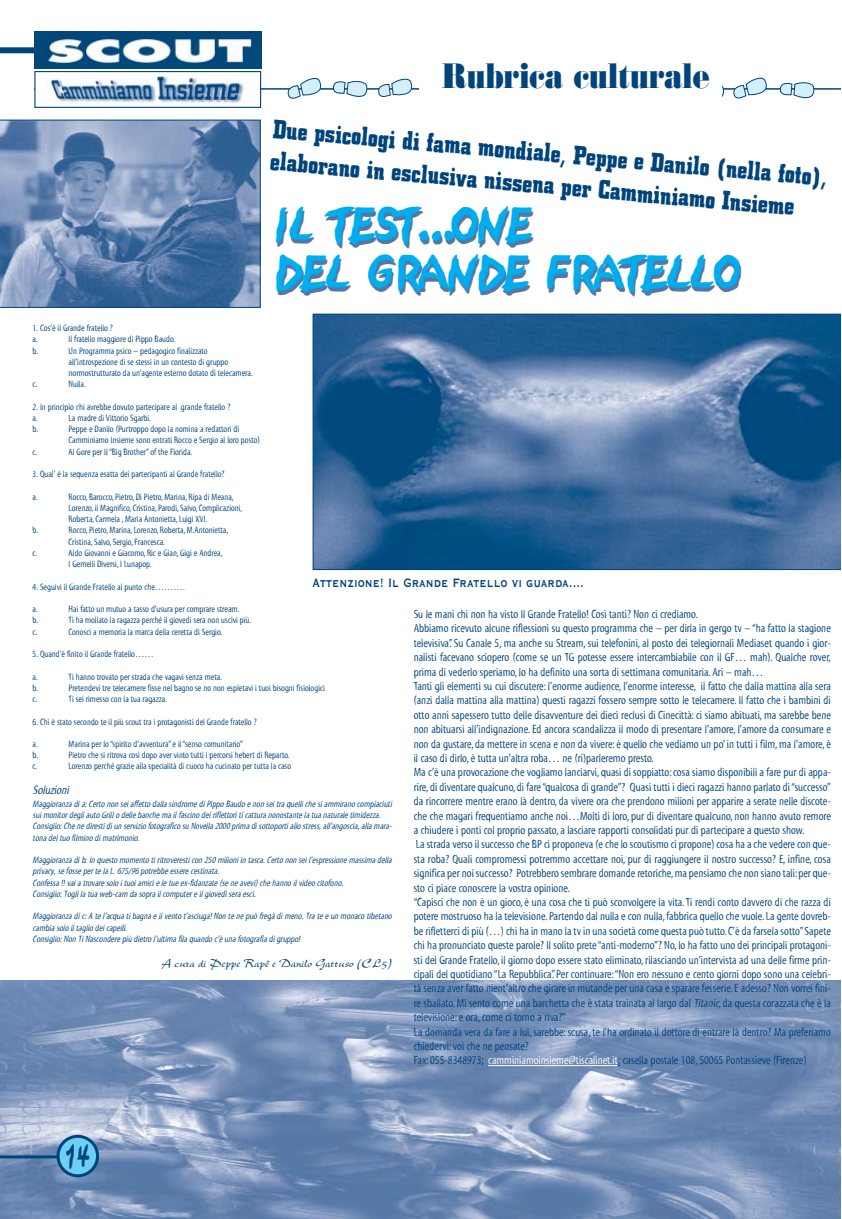
<style>
.page{position:relative;width:842px;height:1219px;background:#fff}
.page>*{position:absolute;margin:0;border:0;box-sizing:border-box;transform-origin:0 0}
.t1{font:40.1px/48.1px "Sand";color:#00adef}
.t2{font:800 35px "Bodoni";color:#00447c;scale:.8 1}
.t3{font:28px "Sand";color:#00447c;scale:.66 1}
.t4{font:700 26.8px/32.1px "Square Slabserif 711 BT";color:#00447c;scale:.83 1}
.t5{font:700 16px "Copperplate Gothic BT";color:#00447c;scale:.74 1}
.t6{font:12.5px "New Berolina";color:#00447c}
.t7{font:italic 12.5px "Myriad Tilt";color:#00447c}
.t8{font:12px/14.4px "Myriad Tilt";color:#00447c}
.t9{font:9.4px/11.2px "Myriad Tilt";color:#00447c}
.t10{font:italic 9.4px/11.2px "Myriad Tilt";color:#00447c}
.s1{font-style:italic}
.s2{color:#fff}
</style>
<div class="page">
<img style="left:0;top:980px;width:841px;height:239px">
<svg style="left:56px;top:1135px;width:43px;height:42px;background:#5eaad3"></svg>
<hr style="left:0;top:1155px;width:59px;height:3px;background:#00447c">
<div style="left:0;top:47px;width:41px;height:6px;background:#00447c"></div>
<hr style="left:34px;top:88px;width:807px;height:2px;background:#00447c">
<div style="left:35px;top:72px;width:226px;height:35px;background:#fff"></div>
<img style="left:47px;top:73px;width:197px;height:30px">
<div style="left:34px;top:71px;width:227px;height:37px;border:1px solid #00447c"></div>
<img style="left:34px;top:31px;width:227px;height:37px">
<svg style="left:779px;top:82px;width:36px;height:17px"></svg>
<svg style="left:721px;top:77px;width:49px;height:22px"></svg>
<svg style="left:376px;top:78px;width:38px;height:19px"></svg>
<svg style="left:285px;top:78px;width:39px;height:21px"></svg>
<svg style="left:333px;top:81px;width:35px;height:16px"></svg>
<div style="left:419px;top:44px;width:302px;height:69px;background:#fff"></div>
<svg style="left:0;top:120px;width:261px;height:188px;background:#6988b1"></svg>
<hr style="left:488px;top:1065px;width:122px;height:1px;background:#fff">
<svg style="left:313px;top:314px;width:528px;height:256px;background:#396a9a"></svg>
<h2 class="t2" style="left:442px;top:64px;width:336px">Rubrica culturale</h2>
<p class="t9" style="left:33px;top:323px;width:82px">1. Cos’è il Grande fratello ? a.</p>
<p class="t9" style="left:69px;top:334px;width:108px">Il fratello maggiore di Pippo Baudo.</p>
<p class="t9" style="left:33px;top:346px;width:7px">b.</p>
<p class="t9" style="left:69px;top:346px;width:186px">Un Programma psico – pedagogico finalizzato all’introspezione di se stessi in un contesto di gruppo normostrutturato da un’agente esterno dotato di telecamera.</p>
<p class="t9" style="left:33px;top:379px;width:6px">c.</p>
<p class="t9" style="left:69px;top:379px;width:19px">Nulla.</p>
<p class="t9" style="left:33px;top:402px;width:199px">2. In principio chi avrebbe dovuto partecipare al grande fratello ? a.</p>
<p class="t9" style="left:69px;top:413px;width:84px">La madre di Vittorio Sgarbi.</p>
<h3 class="t4" style="left:274px;top:115px;width:672px;rotate:5deg">Due psicologi di fama mondiale, Peppe e Danilo (nella foto), elaborano in esclusiva nissena per Camminiamo Insieme</h3>
<h1 class="t1" style="left:276px;top:203px;width:466px">IL TEST…ONE<br>DEL GRANDE FRATELLO</h1>
<p class="t9" style="left:33px;top:424px;width:7px">b.</p>
<p class="t9" style="left:69px;top:424px;width:193px">Peppe e Danilo (Purtroppo dopo la nomina a redattori di<br>Camminiamo Insieme sono entrati Rocco e Sergio al loro posto)</p>
<p class="t9" style="left:33px;top:447px;width:6px">c.</p>
<p class="t9" style="left:69px;top:447px;width:125px">Al Gore per Il “Big Brother” of the Florida.</p>
<p class="t9" style="left:33px;top:469px;width:193px">3. Qual’ è la sequenza esatta dei partecipanti al Grande fratello?</p>
<p class="t9" style="left:33px;top:492px;width:7px">a.</p>
<p class="t9" style="left:69px;top:492px;width:175px">Rocco, Barocco, Pietro, Di Pietro, Marina, Ripa di Meana,<br>Lorenzo, il Magnifico, Cristina, Parodi, Salvo, Complicazioni,<br>Roberta, Carmela , Maria Antonietta, Luigi XVI.</p>
<p class="t9" style="left:33px;top:526px;width:7px">b.</p>
<p class="t9" style="left:69px;top:526px;width:161px">Rocco, Pietro, Marina, Lorenzo, Roberta, M.Antonietta,<br>Cristina, Salvo, Sergio, Francesca.</p>
<p class="t9" style="left:33px;top:548px;width:6px">c.</p>
<p class="t9" style="left:69px;top:548px;width:155px">Aldo Giovanni e Giacomo, Ric e Gian, Gigi e Andrea,<br>I Gemelli Diversi, I Lunapop.</p>
<p class="t9" style="left:33px;top:582px;width:154px">4. Seguivi il Grande Fratello al punto che……….</p>
<p class="t9" style="left:33px;top:604px;width:7px">a.</p>
<p class="t9" style="left:69px;top:604px;width:172px">Hai fatto un mutuo a tasso d’usura per comprare stream.</p>
<p class="t9" style="left:33px;top:615px;width:7px">b.</p>
<p class="t9" style="left:69px;top:615px;width:184px">Ti ha mollato la ragazza perché il giovedi sera non uscivi più.</p>
<p class="t9" style="left:33px;top:627px;width:6px">c.</p>
<p class="t9" style="left:69px;top:627px;width:155px">Conosci a memoria la marca della ceretta di Sergio.</p>
<p class="t9" style="left:33px;top:649px;width:123px">5. Quand’è finito il Grande fratello……</p>
<p class="t9" style="left:33px;top:672px;width:7px">a.</p>
<p class="t9" style="left:69px;top:672px;width:155px">Ti hanno trovato per strada che vagavi senza meta.</p>
<p class="t9" style="left:33px;top:683px;width:7px">b.</p>
<p class="t9" style="left:69px;top:683px;width:258px">Pretendevi tre telecamere fisse nel bagno se no non espletavi i tuoi bisogni fisiologici</p>
<p class="t9" style="left:33px;top:694px;width:6px">c.</p>
<p class="t9" style="left:69px;top:694px;width:100px">Ti sei rimesso con la tua ragazza.</p>
<p class="t9" style="left:33px;top:717px;width:226px">6. Chi è stato secondo te il più scout tra i protagonisti del Grande fratello ?</p>
<p class="t9" style="left:33px;top:739px;width:7px">a.</p>
<p class="t9" style="left:69px;top:739px;width:176px">Marina per lo “spirito d’avventura” e il “senso comunitario”</p>
<p class="t9" style="left:33px;top:750px;width:7px">b.</p>
<p class="t9" style="left:69px;top:750px;width:223px">Pietro che si ritrova così dopo aver vinto tutti i percorsi hebert di Reparto.</p>
<p class="t9" style="left:33px;top:762px;width:6px">c.</p>
<p class="t9" style="left:69px;top:762px;width:224px">Lorenzo perché grazie alla specialità di cuoco ha cucinato per tutta la caso</p>
<p class="t7" style="left:33px;top:785px;width:40px">Soluzioni</p>
<p class="t10" style="left:33px;top:799px;width:362px">Maggioranza dia:Certo non seiaffetto dalla sindrome diPippo Baudo e non seitra quelliche siammirano compiaciuti suimonitordegliauto Grillo delle banche ma ilfascino deiriflettoriticattura nonostante la tua naturale timidezza.<br>Consiglio: Che ne direstidiun servizio fotografico su Novella 2000 prima disottoportiallo stress,all’angoscia,alla mara&shy;tona deltuo filmino dimatrimonio.</p>
<p class="t10" style="left:33px;top:855px;width:362px">Maggioranza dib: In questo momento tiritroveresticon 250 milioniin tasca.Certo non seil’espressione massima della privacy,se fosse perte la L.675/96 potrebbe essere cestinata.<br>Confessa !!vaia trovare solo ituoiamicie le tue ex-fidanzate (se ne avevi)che hanno ilvideo citofono.<br>Consiglio:Toglila tua web-cam da sopra ilcomputere ilgiovedìsera esci.</p>
<p class="t10" style="left:33px;top:911px;width:362px">Maggioranza dic: A te l’acqua tibagna e ilvento t’asciuga!Non te ne può fregà dimeno.Tra te e un monaco tibetano cambia solo iltaglio deicapelli.<br>Consiglio: Non TiNascondere più dietro l’ultima fila quando c’è una fotografia digruppo!</p>
<p class="t6" style="left:161px;top:956px;width:232px">A cura di Peppe Rapè e Danilo Gattuso (CL5)</p>
<h3 class="t5" style="left:313px;top:572px;width:368px">Attenzione! Il Grande Fratello vi guarda....</h3>
<p class="t8" style="left:414px;top:608px;width:419px">Su le mani chi non ha visto Il Grande Fratello! Così tanti? Non ci crediamo.<br>Abbiamo ricevuto alcune riflessioni su questo programma che – per dirla in gergo tv – “ha fatto la stagione televisiva”. Su Canale 5, ma anche su Stream, sui telefonini, al posto dei telegiornali Mediaset quando i gior&shy;nalisti facevano sciopero (come se un TG potesse essere intercambiabile con il GF… mah). Qualche rover, prima di vederlo speriamo, lo ha definito una sorta di settimana comunitaria. Ari – mah…<br>Tanti gli elementi su cui discutere: l’enorme audience, l’enorme interesse, il fatto che dalla mattina alla sera (anzi dalla mattina alla mattina) questi ragazzi fossero sempre sotto le telecamere. Il fatto che i bambini di otto anni sapessero tutto delle disavventure dei dieci reclusi di Cinecittà: ci siamo abituati, ma sarebbe bene non abituarsi all’indignazione. Ed ancora scandalizza il modo di presentare l’amore, l’amore da consumare e non da gustare, da mettere in scena e non da vivere: è quello che vediamo un po’ in tutti i film, ma l’amore, è il caso di dirlo, è tutta un’altra roba… ne (ri)parleremo presto.<br>Ma c’è una provocazione che vogliamo lanciarvi, quasi di soppiatto: cosa siamo disponibili a fare pur di appa&shy;rire,di diventare qualcuno, di fare “qualcosa di grande”? Quasi tutti i dieci ragazzi hanno parlato di “successo” da rincorrere mentre erano là dentro, da vivere ora che prendono milioni per apparire a serate nelle discote&shy;che che magari frequentiamo anche noi…Molti di loro, pur di diventare qualcuno, non hanno avuto remore a chiudere i ponti col proprio passato, a lasciare rapporti consolidati pur di partecipare a questo show.<br>La strada verso il successo che BP ci proponeva (e che lo scoutismo ci propone) cosa ha a che vedere con que&shy;sta roba? Quali compromessi potremmo accettare noi, pur di raggiungere il nostro successo? E, infine, cosa significa per noi successo? Potrebbero sembrare domande retoriche,ma pensiamo che non siano tali:per que&shy;sto ci piace conoscere la vostra opinione.<br>“Capisci che non è un gioco, è una cosa che ti può sconvolgere la vita. Ti rendi conto davvero di che razza di potere mostruoso ha la televisione.Partendo dal nulla e con nulla, fabbrica quello che vuole.La gente dovreb&shy;be rifletterci di più (…) chi ha in mano la tv in una società come questa può tutto.C’è da farsela sotto”Sapete chi ha pronunciato queste parole? Il solito prete “anti-moderno”? No, lo ha fatto uno dei principali protagoni&shy;sti del Grande Fratello, il giorno dopo essere stato eliminato, rilasciando un’intervista ad una delle firme prin&shy;cipali del quotidiano “La Repubblica”. Per continuare:“Non ero nessuno e cento giorni dopo sono una celebri&shy;tà senza aver fatto nient’altro che girare in mutande per una casa e sparare fesserie.E adesso? Non vorrei fini&shy;re sballato. Mi sento come una barchetta che è stata trainata al largo dal <span class="s1">Titanic</span>, da questa corazzata che è la televisione: e ora, come ci torno a riva?”<br>La domanda vera da fare a lui, sarebbe: scusa, te l’ha ordinato il dottore di entrare là dentro? Ma preferiamo chiedervi: voi che ne pensate?<br>Fax: 055-8348973; <span class="s2">camminiamoinsieme@tiscalinet.it</span>; casella postale 108, 50065 Pontassieve (Firenze)</p>
<h3 class="t3" style="left:65px;top:1144px;width:39px">14</h3>
</div>
